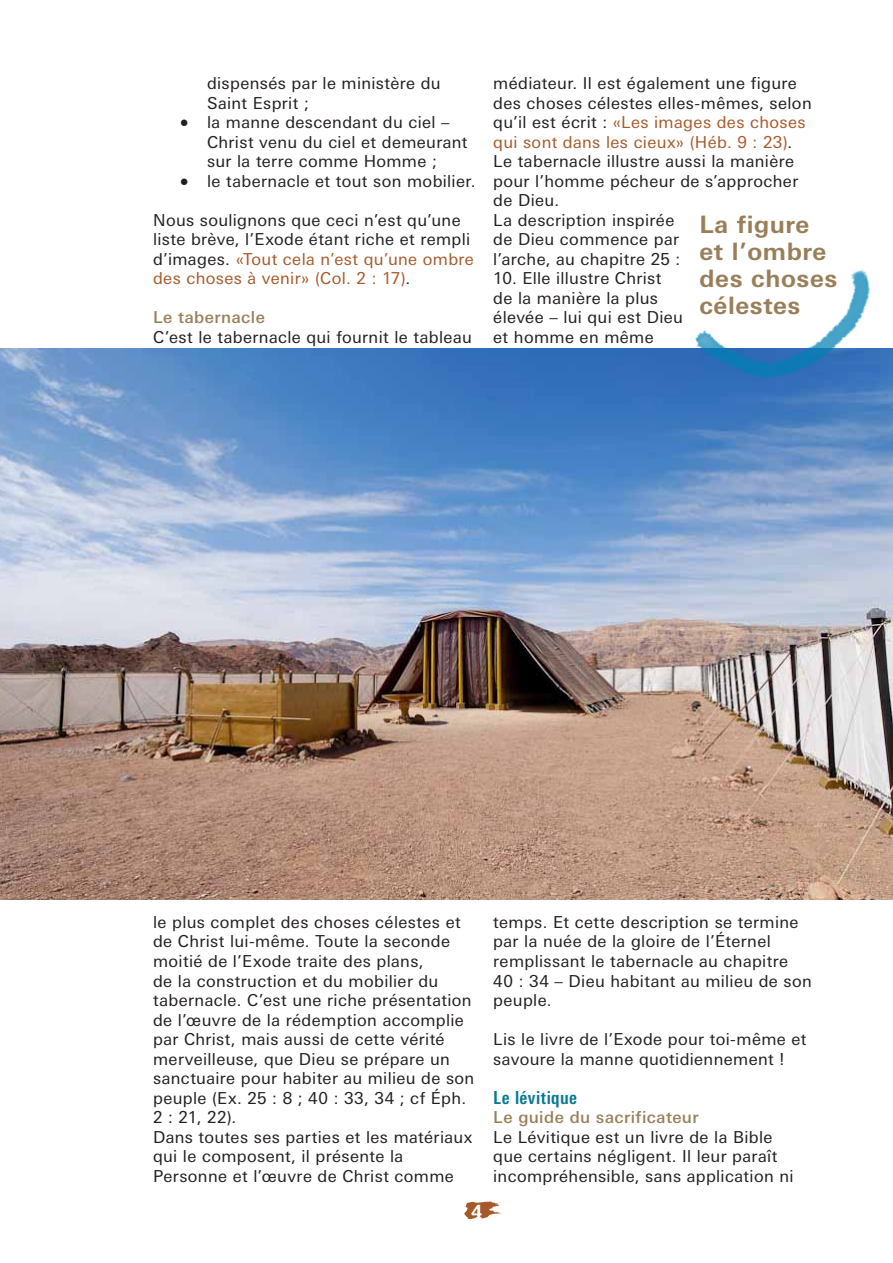
<style>
.page{position:relative;width:893px;height:1263px;background:#fff}
.page>*{position:absolute;margin:0;border:0;box-sizing:border-box;transform-origin:0 0}
.t1{font:700 24px/27px "LT Univers Basic";letter-spacing:.025em;color:#997f59}
.t2{font:700 condensed 18px "LT Univers";letter-spacing:.025em;color:#077898}
.t3{font:18px "Symbol";color:#231f20}
.t4{font:16.5px/19.5px "LT Univers Basic";letter-spacing:.025em;color:#231f20}
.t5{font:500 16.5px "LT Univers Basic";letter-spacing:.025em;color:#997f59}
.s1{color:#a85a2a}
</style>
<div class="page">
<svg style="left:464px;top:1201px;width:37px;height:18px"></svg>
<img style="left:0;top:349px;width:893px;height:550px">
<img style="left:587px;top:270px;width:306px;height:330px">
<p class="t3" style="left:180px;top:110px;width:10px">•</p>
<p class="t4" style="left:207px;top:74px;width:244px">dispensés par le ministère du<br>Saint Esprit ;<br>la manne descendant du ciel –</p>
<p class="t4" style="left:207px;top:132px;width:270px">Christ venu du ciel et demeurant sur la terre comme Homme ;<br>le tabernacle et tout son mobilier.</p>
<p class="t3" style="left:180px;top:169px;width:10px">•</p>
<p class="t4" style="left:153px;top:210px;width:322px">Nous soulignons que ceci ’n est qu’une liste brève ’l, Exode étant riche et rempli d’images. <span class="s1">«Tout cela ’n est qu’une ombre des choses à venir» (Col 2. : 1 7</span> .<span class="s1">(</span></p>
<p class="t5" style="left:153px;top:308px;width:113px">Le tabernacle</p>
<p class="t4" style="left:153px;top:327px;width:320px">C’est le tabernacle qui fournit le tableau</p>
<p class="t4" style="left:493px;top:74px;width:320px">médiateur. Il est également une figure des choses célestes elles-mêmes, selon qu i l’ est écrit : <span class="s1">«Les images des choses qui sont dans les cieux» (Héb 9. : 2 3</span> .<span class="s1">(<br></span>Le tabernacle illustre aussi la manière pour ’l homme pécheur de ’s approcher de Dieu.<br>La description inspirée<br>de Dieu commence par<br>’l arche, au chapitre 25 :</p>
<p class="t4" style="left:493px;top:269px;width:191px">10. Elle illustre Christ de la manière la plus élevée – lui qui est Dieu et homme en même</p>
<h1 class="t1" style="left:699px;top:211px;width:139px">La figure et ’l ombre des choses célestes</h1>
<p class="t4" style="left:153px;top:912px;width:323px">le plus complet des choses célestes et de Christ lui-même. Toute la seconde moitié de ’l Exode traite des plans,<br>de la construction et du mobilier du tabernacle C. ’est une riche présentation de ’l œuvre de la rédemption accomplie par Christ, mais aussi de cette vérité merveilleuse, que Dieu se prépare un sanctuaire pour habiter au milieu de son peuple (Ex. 25 8: ; 40 : 33, 34 ; cf Éph.<br>2 : 21, 22 .(<br>Dans toutes ses parties et les matériaux qui le composent il, présente la Personne et ’l œuvre de Christ comme</p>
<p class="t4" style="left:493px;top:912px;width:320px">temps. Et cette description se termine par la nuée de la gloire de ’l Éternel remplissant le tabernacle au chapitre<br>40 : 34 – Dieu habitant au milieu de son peuple.</p>
<p class="t4" style="left:493px;top:1029px;width:315px">Lis le livre de ’l Exode pour toi-même et savoure la manne quotidiennement !</p>
<p class="t2" style="left:493px;top:1086px;width:85px">Le lévitique</p>
<p class="t5" style="left:493px;top:1107px;width:207px">Le guide du sacrificateur</p>
<p class="t4" style="left:493px;top:1127px;width:302px">Le Lévitique est un livre de la Bible que certains négligent. Il leur paraît incompréhensible, sans application ni</p>
</div>
